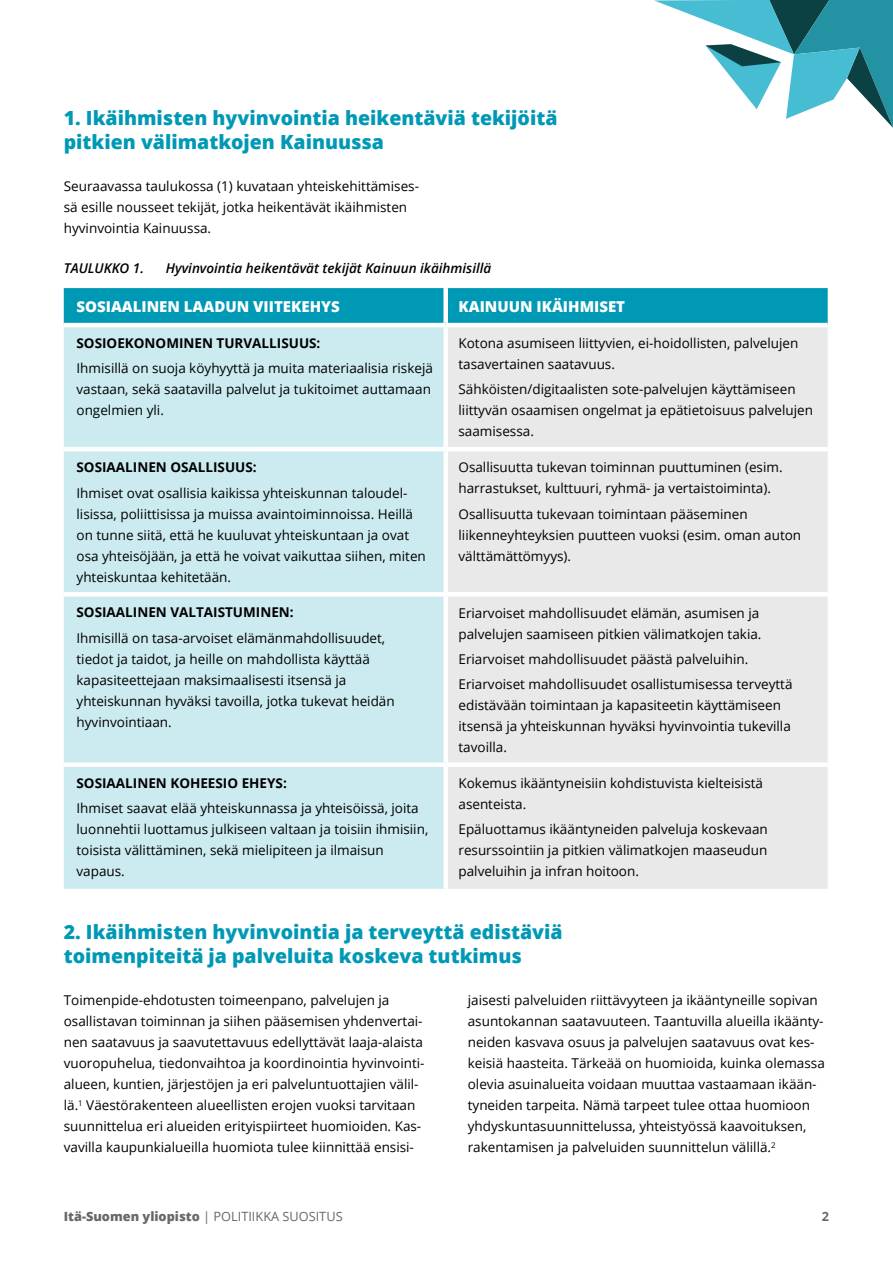
<style>
.page{position:relative;width:893px;height:1263px;background:#fff}
.page>*{position:absolute;margin:0;border:0;box-sizing:border-box;transform-origin:0 0}
.Otsikko_1{font:800 19.5px/23.4px "Open Sans";color:#0099b5}
.t1{font:800 15px "Open Sans";color:#fff}
.Leipäteksti{font:13.5px/21px "Open Sans";color:#000}
.Kuvateksti{font:italic 600 13.5px "Open Sans";color:#000}
.t2{font:800 12.75px "Open Sans";color:#686868}
.t3{font:700 12.75px "Open Sans";color:#686868}
.s1{font-weight:700}
.s2{font-weight:400}
</style>
<div class="page">
<svg style="left:654px;top:0;width:239px;height:128px"></svg>
<div style="left:64px;top:288px;width:764px;height:35px;background:#0099b5"></div>
<div style="left:64px;top:327px;width:379px;height:562px;background:#ccebf0"></div>
<div style="left:448px;top:327px;width:380px;height:562px;background:#e9e9e9"></div>
<div style="left:443px;top:288px;width:5px;height:35px;background:#fff"></div>
<hr style="left:64px;top:447px;width:382px;height:4px;background:#fff">
<hr style="left:446px;top:447px;width:382px;height:4px;background:#fff">
<hr style="left:64px;top:592px;width:382px;height:4px;background:#fff">
<hr style="left:446px;top:592px;width:382px;height:4px;background:#fff">
<div style="left:64px;top:762px;width:382px;height:5px;background:#fff"></div>
<div style="left:446px;top:762px;width:382px;height:5px;background:#fff"></div>
<p class="Otsikko_1" style="left:64px;top:106px;width:495px">1. Ikäihmisten hyvinvointia heikentäviä tekijöitä pitkien välimatkojen Kainuussa</p>
<p class="Leipäteksti" style="left:64px;top:175px;width:357px">Seuraavassa taulukossa (1) kuvataan yhteiskehittämises&shy;sä esille nousseet tekijät, jotka heikentävät ikäihmisten hyvinvointia Kainuussa.</p>
<p class="Kuvateksti" style="left:64px;top:259px;width:82px">TAULUKKO 1.</p>
<p class="Kuvateksti" style="left:166px;top:259px;width:327px">Hyvinvointia heikentävät tekijät Kainuun ikäihmisillä</p>
<p class="t1" style="left:77px;top:295px;width:265px">SOSIAALINEN LAADUN VIITEKEHYS</p>
<p class="t1" style="left:458px;top:295px;width:168px">KAINUUN IKÄIHMISET</p>
<p class="Leipäteksti" style="left:458px;top:332px;width:341px">Kotona asumiseen liittyvien, ei-hoidollisten, palvelujen tasavertainen saatavuus.</p>
<p class="Leipäteksti" style="left:458px;top:379px;width:356px">Sähköisten/digitaalisten sote-palvelujen käyttämiseen liittyvän osaamisen ongelmat ja epätietoisuus palvelujen saamisessa.</p>
<p class="Leipäteksti" style="left:77px;top:454px;width:332px;line-height:25.2px"><span class="s1">SOSIAALINEN OSALLISUUS:<br></span>Ihmiset ovat osallisia kaikissa yhteiskunnan taloudel-</p>
<p class="Leipäteksti" style="left:77px;top:503px;width:351px">lisissa, poliittisissa ja muissa avaintoiminnoissa. Heillä on tunne siitä, että he kuuluvat yhteiskuntaan ja ovat osa yhteisöjään, ja että he voivat vaikuttaa siihen, miten yhteiskuntaa kehitetään.</p>
<p class="Leipäteksti" style="left:77px;top:330px;width:358px;line-height:25.2px"><span class="s1">SOSIOEKONOMINEN TURVALLISUUS:<br></span>Ihmisillä on suoja köyhyyttä ja muita materiaalisia riskejä</p>
<p class="Leipäteksti" style="left:77px;top:379px;width:356px">vastaan, sekä saatavilla palvelut ja tukitoimet auttamaan ongelmien yli.</p>
<p class="Leipäteksti" style="left:458px;top:457px;width:326px">Osallisuutta tukevan toiminnan puuttuminen (esim. harrastukset, kulttuuri, ryhmä- ja vertaistoiminta).</p>
<p class="Leipäteksti" style="left:458px;top:503px;width:344px">Osallisuutta tukevaan toimintaan pääseminen liikenneyhteyksien puutteen vuoksi (esim. oman auton välttämättömyys).</p>
<p class="Leipäteksti" style="left:77px;top:600px;width:310px;line-height:25.2px"><span class="s1">SOSIAALINEN VALTAISTUMINEN:<br></span>Ihmisillä on tasa-arvoiset elämänmahdollisuudet,</p>
<p class="Leipäteksti" style="left:77px;top:648px;width:320px">tiedot ja taidot, ja heille on mahdollista käyttää kapasiteettejaan maksimaalisesti itsensä ja yhteiskunnan hyväksi tavoilla, jotka tukevat heidän hyvinvointiaan.</p>
<p class="Leipäteksti" style="left:77px;top:770px;width:344px;line-height:25.2px"><span class="s1">SOSIAALINEN KOHEESIO EHEYS:<br></span>Ihmiset saavat elää yhteiskunnassa ja yhteisöissä, joita</p>
<p class="Leipäteksti" style="left:77px;top:818px;width:353px">luonnehtii luottamus julkiseen valtaan ja toisiin ihmisiin, toisista välittäminen, sekä mielipiteen ja ilmaisun vapaus.</p>
<p class="Leipäteksti" style="left:458px;top:602px;width:304px">Eriarvoiset mahdollisuudet elämän, asumisen ja palvelujen saamiseen pitkien välimatkojen takia.</p>
<p class="Leipäteksti" style="left:458px;top:646px;width:335px;line-height:25.2px">Eriarvoiset mahdollisuudet päästä palveluihin.<br>Eriarvoiset mahdollisuudet osallistumisessa terveyttä</p>
<p class="Leipäteksti" style="left:458px;top:694px;width:334px">edistävään toimintaan ja kapasiteetin käyttämiseen itsensä ja yhteiskunnan hyväksi hyvinvointia tukevilla tavoilla.</p>
<p class="Leipäteksti" style="left:458px;top:772px;width:306px">Kokemus ikääntyneisiin kohdistuvista kielteisistä asenteista.</p>
<p class="Leipäteksti" style="left:458px;top:818px;width:311px;text-align:justify">Epäluottamus ikääntyneiden palveluja koskevaan resurssointiin ja pitkien välimatkojen maaseudun palveluihin ja infran hoitoon.</p>
<p class="Otsikko_1" style="left:64px;top:920px;width:500px">2. Ikäihmisten hyvinvointia ja terveyttä edistäviä toimenpiteitä ja palveluita koskeva tutkimus</p>
<p class="Leipäteksti" style="left:64px;top:989px;width:362px">Toimenpide-ehdotusten toimeenpano, palvelujen ja osallistavan toiminnan ja siihen pääsemisen yhdenvertai&shy;nen saatavuus ja saavutettavuus edellyttävät laaja-alaista vuoropuhelua, tiedonvaihtoa ja koordinointia hyvinvointi&shy;alueen, kuntien, järjestöjen ja eri palveluntuottajien välil&shy;lä.<sup>1</sup> Väestörakenteen alueellisten erojen vuoksi tarvitaan</p>
<p class="Leipäteksti" style="left:64px;top:1115px;width:359px">suunnittelua eri alueiden erityispiirteet huomioiden. Kas&shy;vavilla kaupunkialueilla huomiota tulee kiinnittää ensisi-</p>
<p class="Leipäteksti" style="left:468px;top:989px;width:359px">jaisesti palveluiden riittävyyteen ja ikääntyneille sopivan asuntokannan saatavuuteen. Taantuvilla alueilla ikäänty&shy;neiden kasvava osuus ja palvelujen saatavuus ovat kes&shy;keisiä haasteita. Tärkeää on huomioida, kuinka olemassa olevia asuinalueita voidaan muuttaa vastaamaan ikään&shy;tyneiden tarpeita. Nämä tarpeet tulee ottaa huomioon yhdyskuntasuunnittelussa, yhteistyössä kaavoituksen, rakentamisen ja palveluiden suunnittelun välillä.<sup>2</sup></p>
<p class="t2" style="left:64px;top:1207px;width:280px">Itä-Suomen yliopisto <span class="s2">| POLITIIKKA SUOSITUS</span></p>
<p class="t3" style="left:822px;top:1208px;width:9px">2</p>
</div>
